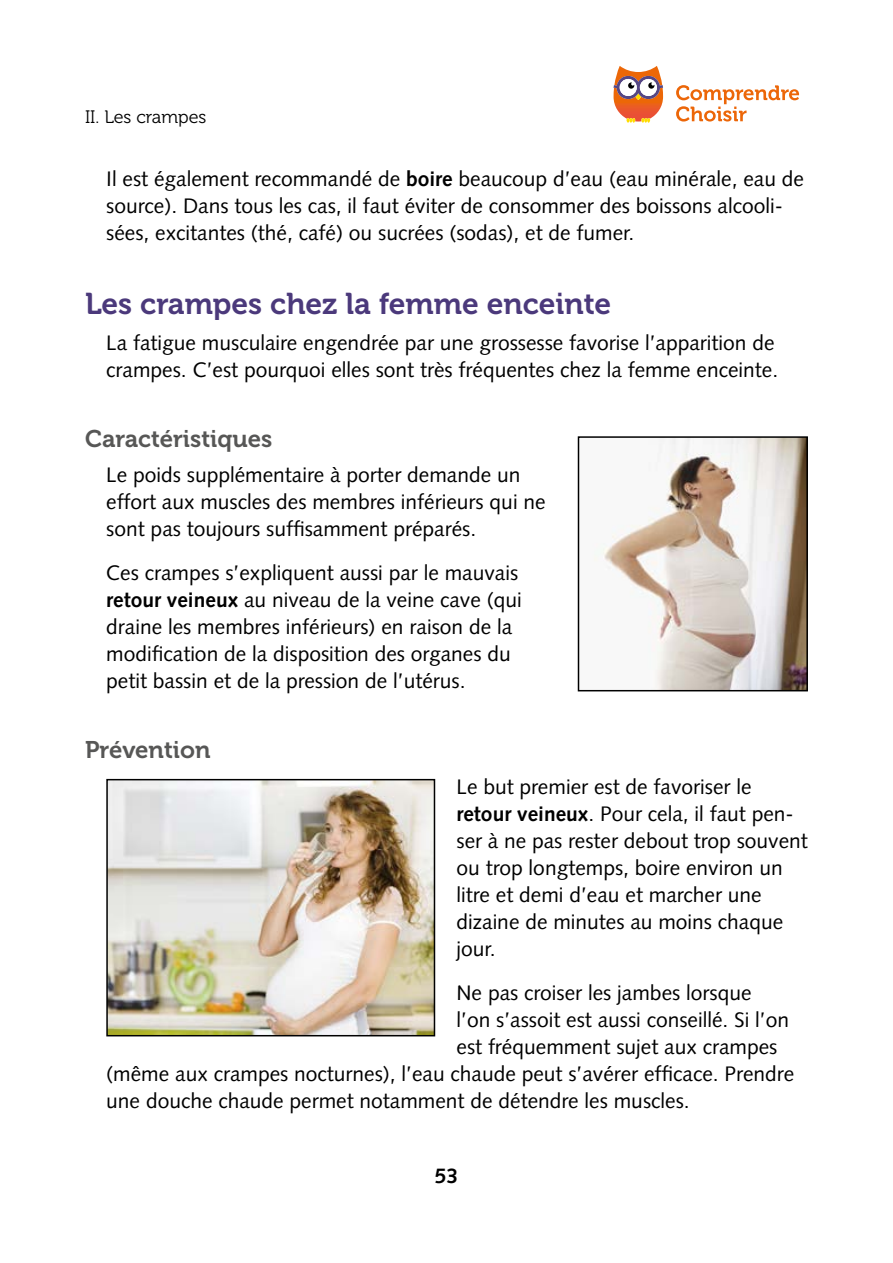
<style>
.page{position:relative;width:893px;height:1263px;background:#fff}
.page>*{position:absolute;margin:0;border:0;box-sizing:border-box;transform-origin:0 0}
.t1{font:30px "Museo 700";color:#4b397b}
.t2{font:24px "Museo 700";color:#575756}
.t3{font:21px/27px "Syntax LT";color:#000}
.t4{font:700 21px "Syntax LT";color:#000}
.t5{font:18px "Museo 300";color:#000}
.s1{font-weight:700}
</style>
<div class="page">
<svg style="left:676px;top:85px;width:123px;height:37px"></svg>
<svg style="left:614px;top:66px;width:49px;height:57px"></svg>
<img style="left:109px;top:782px;width:323px;height:251px">
<div style="left:106px;top:779px;width:329px;height:257px;border:2px solid #000"></div>
<img style="left:594px;top:439px;width:211px;height:249px">
<div style="left:578px;top:436px;width:230px;height:255px;border:2px solid #000"></div>
<p class="t5" style="left:85px;top:107px;width:123px">II. Les crampes</p>
<p class="t3" style="left:106px;top:165px;width:699px">Il est également recommandé de <span class="s1">boire</span> beaucoup d’eau (eau minérale, eau de source). Dans tous les cas, il faut éviter de consommer des boissons alcooli&shy;sées, excitantes (thé, café) ou sucrées (sodas), et de fumer.</p>
<h1 class="t1" style="left:85px;top:287px;width:528px">Les crampes chez la femme enceinte</h1>
<p class="t3" style="left:106px;top:329px;width:673px">La fatigue musculaire engendrée par une grossesse favorise l’apparition de crampes. C’est pourquoi elles sont très fréquentes chez la femme enceinte.</p>
<p class="t2" style="left:85px;top:425px;width:189px">Caractéristiques</p>
<p class="t3" style="left:106px;top:462px;width:441px">Le poids supplémentaire à porter demande un effort aux muscles des membres inférieurs qui ne sont pas toujours suffisamment préparés.</p>
<p class="t3" style="left:106px;top:560px;width:417px">Ces crampes s’expliquent aussi par le mauvais <span class="s1">retour veineux</span> au niveau de la veine cave (qui draine les membres inférieurs) en raison de la modification de la disposition des organes du petit bassin et de la pression de l’utérus.</p>
<p class="t2" style="left:85px;top:737px;width:127px">Prévention</p>
<p class="t3" style="left:456px;top:773px;width:353px">Le but premier est de favoriser le <span class="s1">retour veineux</span>. Pour cela, il faut pen&shy;ser à ne pas rester debout trop souvent ou trop longtemps, boire environ un litre et demi d’eau et marcher une dizaine de minutes au moins chaque jour.</p>
<p class="t3" style="left:456px;top:979px;width:297px">Ne pas croiser les jambes lorsque</p>
<p class="t3" style="left:456px;top:1006px;width:334px">l’on s’assoit est aussi conseillé. Si l’on</p>
<p class="t3" style="left:456px;top:1033px;width:322px">est fréquemment sujet aux crampes</p>
<p class="t3" style="left:106px;top:1060px;width:689px">(même aux crampes nocturnes), l’eau chaude peut s’avérer efficace. Prendre</p>
<p class="t3" style="left:106px;top:1087px;width:585px">une douche chaude permet notamment de détendre les muscles.</p>
<p class="t4" style="left:435px;top:1164px;width:25px">53</p>
</div>
